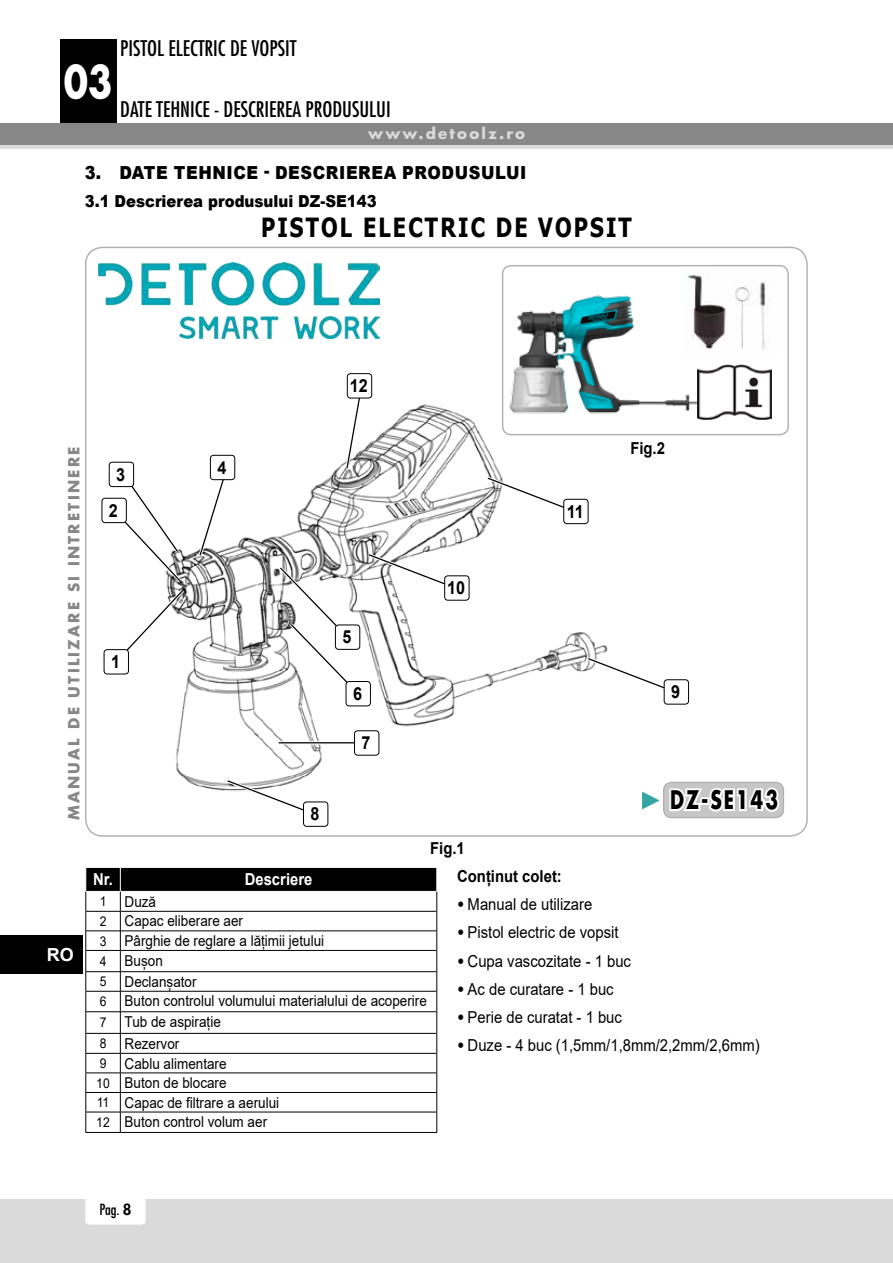
<style>
.page{position:relative;width:893px;height:1263px;background:#fff}
.page>*{position:absolute;margin:0;border:0;box-sizing:border-box;transform-origin:0 0}
.t1{font:700 26.4px "Tahoma";letter-spacing:.1em;color:#000;scale:.82 1}
.t2{font:700 24.9px "Futura";letter-spacing:.1em;color:#000;scale:.75 1}
.t3{font:condensed 21px "Futura";color:#000}
.t4{font:900 18px "Arial";letter-spacing:.035em;color:#000;scale:.9 1}
.t5{font:700 18px "Arial";color:#000;scale:.9 1}
.t6{font:700 18px "Arial";color:#fff}
.t7{font:16.5px "Arial";color:#000;scale:.9 1}
.t8{font:900 16.5px "Arial";color:#000;scale:.9 1}
.t9{font:700 16.5px "Arial";color:#000;scale:.9 1}
.t10{font:700 16.5px "Arial";color:#fff;scale:.9 1}
.t11{font:15px/19.6px "Arial";color:#000;scale:.9 1}
.t12{font:700 15px "Futura";letter-spacing:.15em;color:#878787}
.t13{font:700 15px "Futura";letter-spacing:.15em;color:#dadada}
.t14{font:condensed 15px "Futura";color:#000}
.s1{font-size:13.5px}
.s2{font-weight:900}
.s3{font-weight:800;font-stretch:normal}
</style>
<div class="page">
<div style="left:60px;top:39px;width:57px;height:106px;background:#000"></div>
<div style="left:0;top:1199px;width:893px;height:64px;background:#dadada"></div>
<div style="left:85px;top:1194px;width:61px;height:30px;background:#fff;border-radius:4px"></div>
<div style="left:0;top:123px;width:893px;height:26px;background:#878787"></div>
<hr style="left:0;top:146px;width:893px;height:3px;background:#dadada">
<div style="left:0;top:935px;width:82px;height:39px;background:#000"></div>
<img style="left:130px;top:385px;width:508px;height:428px">
<img style="left:98px;top:262px;width:282px;height:77px">
<svg style="left:120px;top:480px;width:67px;height:175px"></svg>
<svg style="left:196px;top:473px;width:32px;height:86px"></svg>
<svg style="left:343px;top:389px;width:21px;height:83px"></svg>
<svg style="left:276px;top:563px;width:76px;height:125px"></svg>
<hr style="left:279px;top:741px;width:81px;height:3px;background:#fff">
<hr style="left:279px;top:742px;width:81px;height:1px;background:#000">
<svg style="left:224px;top:777px;width:84px;height:36px"></svg>
<svg style="left:584px;top:654px;width:80px;height:38px"></svg>
<svg style="left:365px;top:551px;width:84px;height:37px"></svg>
<svg style="left:484px;top:474px;width:84px;height:38px"></svg>
<div style="left:104px;top:650px;width:24px;height:24px;background:#fff;border-radius:3px"></div>
<div style="left:104px;top:649px;width:25px;height:25px;border:1px solid #000;border-radius:3px"></div>
<div style="left:102px;top:498px;width:24px;height:25px;background:#fff;border-radius:3px"></div>
<div style="left:102px;top:498px;width:25px;height:25px;border:1px solid #000;border-radius:3px"></div>
<div style="left:109px;top:462px;width:25px;height:25px;background:#fff;border-radius:3px"></div>
<div style="left:109px;top:462px;width:25px;height:25px;border:1px solid #000;border-radius:3px"></div>
<div style="left:210px;top:455px;width:25px;height:25px;background:#fff;border-radius:3px"></div>
<div style="left:210px;top:455px;width:25px;height:25px;border:1px solid #000;border-radius:3px"></div>
<div style="left:347px;top:374px;width:25px;height:24px;background:#fff;border-radius:3px"></div>
<div style="left:347px;top:373px;width:25px;height:25px;border:1px solid #000;border-radius:3px"></div>
<div style="left:335px;top:625px;width:25px;height:24px;background:#fff;border-radius:3px"></div>
<div style="left:335px;top:625px;width:25px;height:25px;border:1px solid #000;border-radius:3px"></div>
<div style="left:346px;top:681px;width:24px;height:25px;background:#fff;border-radius:3px"></div>
<div style="left:346px;top:681px;width:25px;height:25px;border:1px solid #000;border-radius:3px"></div>
<div style="left:355px;top:731px;width:24px;height:24px;background:#fff;border-radius:3px"></div>
<div style="left:354px;top:730px;width:25px;height:25px;border:1px solid #000;border-radius:3px"></div>
<div style="left:303px;top:802px;width:25px;height:24px;background:#fff;border-radius:3px"></div>
<div style="left:303px;top:802px;width:25px;height:25px;border:1px solid #000;border-radius:3px"></div>
<div style="left:664px;top:679px;width:25px;height:25px;border:1px solid #000;border-radius:3px"></div>
<div style="left:445px;top:576px;width:24px;height:24px;background:#fff;border-radius:3px"></div>
<div style="left:444px;top:575px;width:25px;height:25px;border:1px solid #000;border-radius:3px"></div>
<div style="left:564px;top:499px;width:24px;height:25px;background:#fff;border-radius:3px"></div>
<div style="left:563px;top:499px;width:25px;height:25px;border:1px solid #000;border-radius:3px"></div>
<hr style="left:85px;top:1132px;width:35px;height:1px;background:#000">
<hr style="left:120px;top:1132px;width:317px;height:1px;background:#000">
<svg style="left:85px;top:867px;width:352px;height:265px"></svg>
<hr style="left:86px;top:1011px;width:34px;height:1px;background:#000">
<hr style="left:86px;top:1033px;width:34px;height:1px;background:#000">
<hr style="left:120px;top:1033px;width:316px;height:1px;background:#000">
<hr style="left:121px;top:1053px;width:315px;height:1px;background:#000">
<img style="left:503px;top:295px;width:194px;height:138px">
<div style="left:502px;top:265px;width:287px;height:170px;border:1px solid #b3b2b2;border-radius:9px"></div>
<img style="left:697px;top:365px;width:74px;height:55px">
<img style="left:684px;top:271px;width:86px;height:88px">
<div style="left:664px;top:782px;width:119px;height:35px;background:#c6c6c6;border-radius:8px"></div>
<div style="left:663px;top:782px;width:121px;height:36px;border:1px solid #b3b2b2;border-radius:8px"></div>
<svg style="left:642px;top:792px;width:17px;height:17px"></svg>
<svg style="left:667px;top:781px;width:114px;height:31px"></svg>
<h3 class="t3" style="left:120px;top:36px;width:178px">PISTOL ELECTRIC DE VOPSIT</h3>
<h3 class="t3" style="left:64px;top:96px;width:328px"><sup>03</sup> DATE TEHNICE - DESCRIEREA PRODUSULUI</h3>
<p class="t13" style="left:368px;top:124px;width:158px">www.detoolz.ro</p>
<p class="t4" style="left:85px;top:159px;width:492px">3. DATE TEHNICE - DESCRIEREA PRODUSULUI</p>
<p class="t8" style="left:85px;top:189px;width:326px">3.1 Descrierea produsului DZ-SE143</p>
<h1 class="t1" style="left:261px;top:209px;width:454px">PISTOL ELECTRIC DE VOPSIT</h1>
<p class="t5" style="left:350px;top:373px;width:22px">12</p>
<p class="t12" style="left:64px;top:820px;width:375px;rotate:-90deg">MANUAL DE UTILIZARE SI INTRETINERE</p>
<p class="t6" style="left:47px;top:942px;width:28px">RO</p>
<p class="t5" style="left:116px;top:462px;width:12px">3</p>
<p class="t5" style="left:109px;top:498px;width:12px">2</p>
<p class="t5" style="left:111px;top:649px;width:12px">1</p>
<p class="t5" style="left:217px;top:455px;width:12px">4</p>
<p class="t5" style="left:310px;top:801px;width:12px">8</p>
<p class="t5" style="left:342px;top:624px;width:12px">5</p>
<p class="t5" style="left:353px;top:681px;width:12px">6</p>
<p class="t5" style="left:362px;top:730px;width:12px">7</p>
<p class="t5" style="left:447px;top:575px;width:22px">10</p>
<p class="t9" style="left:430px;top:837px;width:40px">Fig.1</p>
<p class="t5" style="left:567px;top:499px;width:21px">11</p>
<p class="t9" style="left:630px;top:436px;width:40px">Fig.2</p>
<p class="t5" style="left:671px;top:679px;width:12px">9</p>
<h2 class="t2" style="left:670px;top:783px;width:145px">DZ-SE143</h2>
<p class="t10" style="left:93px;top:868px;width:24px">Nr.</p>
<p class="t10" style="left:245px;top:868px;width:77px">Descriere</p>
<p class="t11" style="left:100px;top:891px;width:251px"><span class="s1">1</span> Duză<br><span class="s1">2</span> Capac eliberare aer<br><span class="s1">3</span> Pârghie de reglare a lățimii jetului<br><span class="s1">4</span> Bușon</p>
<p class="t11" style="left:100px;top:971px;width:365px;line-height:20.5px"><span class="s1">5</span> Declanșator<br><span class="s1">6</span> Buton controlul volumului materialului de acoperire<br><span class="s1">7</span> Tub de aspirație<br><span class="s1">8</span> Rezervor</p>
<p class="t11" style="left:96px;top:1053px;width:205px"><span class="s1">9</span> Cablu alimentare<br><span class="s1">10</span> Buton de blocare<br><span class="s1">11</span> Capac de filtrare a aerului<br><span class="s1">12</span> Buton control volum aer</p>
<p class="t9" style="left:457px;top:864px;width:118px">Conținut colet:</p>
<p class="t7" style="left:457px;top:893px;width:152px"><span class="s2">•</span> Manual de utilizare</p>
<p class="t7" style="left:457px;top:921px;width:181px"><span class="s2">•</span> Pistol electric de vopsit</p>
<p class="t7" style="left:457px;top:949px;width:195px"><span class="s2">•</span> Cupa vascozitate - 1 buc</p>
<p class="t7" style="left:457px;top:978px;width:175px"><span class="s2">•</span> Ac de curatare - 1 buc</p>
<p class="t7" style="left:457px;top:1006px;width:185px"><span class="s2">•</span> Perie de curatat - 1 buc</p>
<p class="t7" style="left:457px;top:1034px;width:338px"><span class="s2">•</span> Duze - 4 buc (1,5mm/1,8mm/2,2mm/2,6mm)</p>
<p class="t14" style="left:99px;top:1201px;width:34px">Pag. <span class="s3">8</span></p>
</div>
